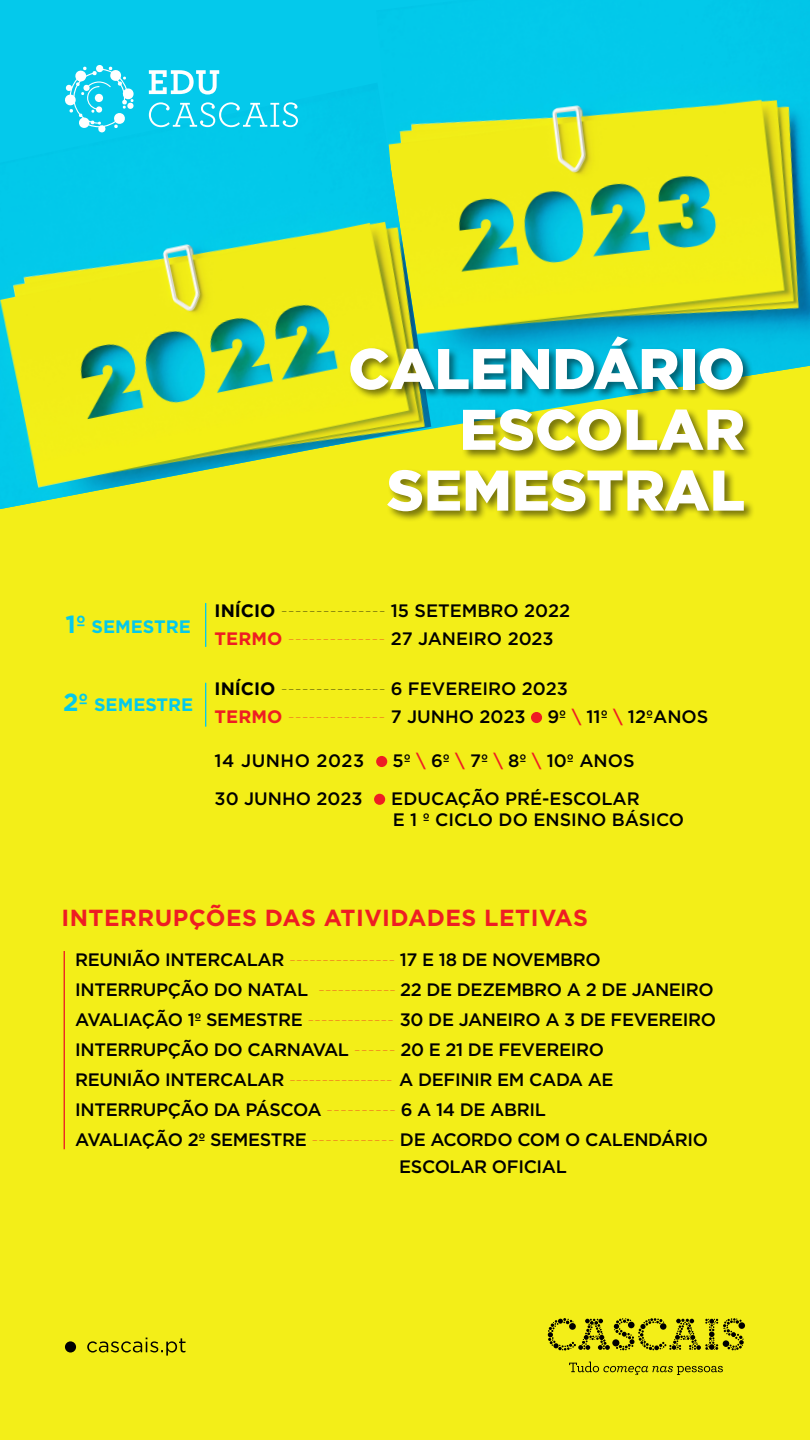
<style>
.page{position:relative;width:810px;height:1440px;background:#f3ee18}
.page>*{position:absolute;margin:0;border:0;box-sizing:border-box;transform-origin:0 0}
.t1{font:900 57.22px "Gotham";letter-spacing:-.005em;color:#fff}
.t2{font:700 23.25px "Gotham";letter-spacing:.02em;color:#ee1d23}
.t3{font:500 18px "Gotham";letter-spacing:-.02em;color:#000}
.t4{font:500 18px "Gotham";color:#000}
.t5{font:100 18px "Gotham";color:#000}
.t6{font:100 18px "Gotham";color:#ee1d23}
.t7{font:700 18px "Gotham";color:#04c9eb}
.t8{font:500 18px "Gotham";letter-spacing:.03em;color:#000}
.s1{font-size:24.75px}
.s2{font-weight:700}
.s3{font-weight:500}
.s4{font-weight:500;color:#000}
.s5{font-weight:700;color:#ee1d23}
.s6{font-weight:100;color:#ee1d23}
.s7{color:#ee1d23}
</style>
<div class="page">
<svg style="left:87px;top:1338px;width:99px;height:18px"></svg>
<div style="left:65px;top:1341px;width:11px;height:12px;background:#000;border-radius:50%"></div>
<svg style="left:569px;top:1362px;width:154px;height:13px"></svg>
<svg style="left:548px;top:1318px;width:197px;height:33px"></svg>
<div style="left:0;top:0;width:375px;height:64px;background:#04c9eb"></div>
<div style="left:531px;top:712px;width:11px;height:11px;background:#ee1d23;border-radius:50%"></div>
<div style="left:376px;top:756px;width:11px;height:11px;background:#ee1d23;border-radius:50%"></div>
<div style="left:374px;top:794px;width:11px;height:11px;background:#ee1d23;border-radius:50%"></div>
<img style="left:376px;top:0;width:434px;height:375px">
<div style="left:0;top:64px;width:431px;height:19px;background:#04c9eb"></div>
<img style="left:0;top:83px;width:431px;height:426px">
<hr style="left:205px;top:603px;width:1px;height:44px;background:#04c9eb">
<hr style="left:205px;top:683px;width:1px;height:44px;background:#04c9eb">
<hr style="left:64px;top:951px;width:1px;height:198px;background:#ee1d23">
<svg style="left:149px;top:70px;width:70px;height:25px;background:#72e0f3"></svg>
<svg style="left:149px;top:102px;width:149px;height:25px;background:#3ad4ee"></svg>
<svg style="left:64px;top:64px;width:70px;height:69px;background:#3fd5ef"></svg>
<div style="left:349px;top:335px;width:406px;height:188px;background:#000;opacity:.51"></div>
<p class="t1" style="left:348px;top:329px;width:399px">CALENDÁRIO</p>
<p class="t1" style="left:459px;top:390px;width:287px">ESCOLAR</p>
<p class="t1" style="left:387px;top:451px;width:360px">SEMESTRAL</p>
<p class="t7" style="left:66px;top:614px;width:127px"><span class="s1">1º</span> SEMESTRE</p>
<p class="t7" style="left:63px;top:692px;width:132px"><span class="s1">2º</span> SEMESTRE</p>
<p class="t5" style="left:215px;top:599px;width:357px"><span class="s2">INÍCIO</span> --------------- <span class="s3">15 SETEMBRO 2022</span></p>
<p class="t6" style="left:215px;top:628px;width:341px"><span class="s2">TERMO</span> -------------- <span class="s4">27 JANEIRO 2023</span></p>
<p class="t5" style="left:215px;top:677px;width:355px"><span class="s2">INÍCIO</span> --------------- <span class="s3">6 FEVEREIRO 2023</span></p>
<p class="t4" style="left:215px;top:705px;width:495px"><span class="s5">TERMO</span> <span class="s6">--------------</span> 7 JUNHO 2023 9º <span class="s7">\</span> 11º <span class="s7">\</span> 12ºANOS</p>
<p class="t8" style="left:215px;top:749px;width:151px">14 JUNHO 2023</p>
<p class="t4" style="left:393px;top:749px;width:243px">5º <span class="s7">\</span> 6º <span class="s7">\</span> 7º <span class="s7">\</span> 8º <span class="s7">\</span> 10º ANOS</p>
<p class="t4" style="left:215px;top:787px;width:149px">30 JUNHO 2023</p>
<p class="t4" style="left:391px;top:787px;width:250px">EDUCAÇÃO PRÉ-ESCOLAR</p>
<p class="t4" style="left:393px;top:808px;width:293px">E 1 º CICLO DO ENSINO BÁSICO</p>
<p class="t2" style="left:61px;top:902px;width:528px">INTERRUPÇÕES DAS ATIVIDADES LETIVAS</p>
<p class="t3" style="left:75px;top:948px;width:527px">REUNIÃO INTERCALAR <span class="s6">----------------</span> 17 E 18 DE NOVEMBRO</p>
<p class="t3" style="left:75px;top:978px;width:640px">INTERRUPÇÃO DO NATAL <span class="s6">------------</span> 22 DE DEZEMBRO A 2 DE JANEIRO</p>
<p class="t3" style="left:75px;top:1008px;width:642px">AVALIAÇÃO 1º SEMESTRE <span class="s6">-------------</span> 30 DE JANEIRO A 3 DE FEVEREIRO</p>
<p class="t3" style="left:75px;top:1038px;width:530px">INTERRUPÇÃO DO CARNAVAL <span class="s6">------</span> 20 E 21 DE FEVEREIRO</p>
<p class="t3" style="left:75px;top:1068px;width:540px">REUNIÃO INTERCALAR <span class="s6">----------------</span> A DEFINIR EM CADA AE</p>
<p class="t3" style="left:75px;top:1098px;width:472px">INTERRUPÇÃO DA PÁSCOA <span class="s6">----------</span> 6 A 14 DE ABRIL</p>
<p class="t3" style="left:75px;top:1128px;width:634px">AVALIAÇÃO 2º SEMESTRE <span class="s6">------------</span> DE ACORDO COM O CALENDÁRIO</p>
<p class="t3" style="left:399px;top:1155px;width:169px">ESCOLAR OFICIAL</p>
</div>
